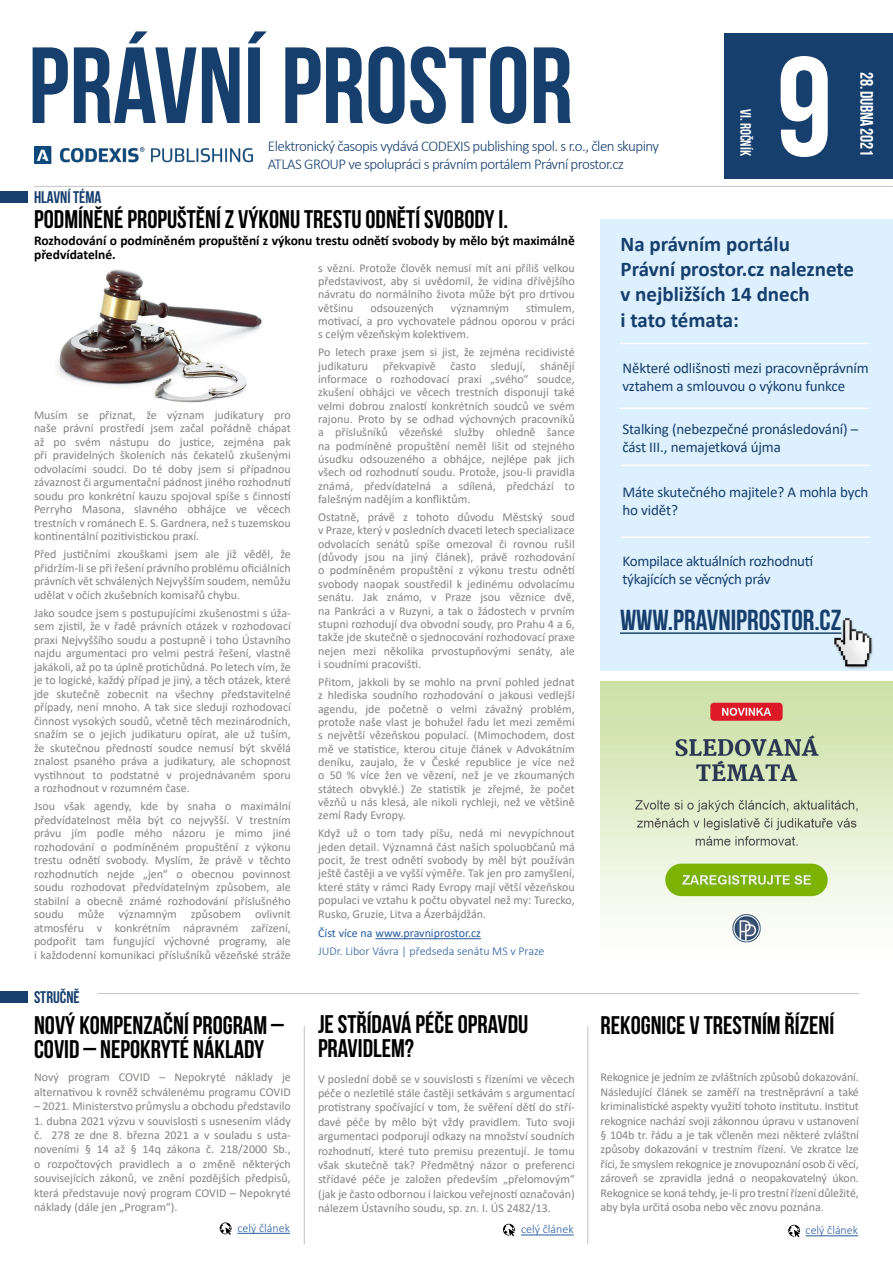
<style>
.page{position:relative;width:893px;height:1263px;background:#fff}
.page>*{position:absolute;margin:0;border:0;box-sizing:border-box;transform-origin:0 0}
.t1{font:700 141px "Bebas Neue";color:#fff}
.t2{font:700 108px "Bebas Neue";color:#163f6e}
.t3{font:700 28.95px "Bebas Neue";color:#173f6d}
.t4{font:700 25.5px/24px "Bebas Neue";color:#000}
.t5{font:700 21px/25.2px "Calibri";color:#163f6e}
.t6{font:700 18px "Bebas Neue";letter-spacing:-.02em;color:#fff}
.t7{font:700 16.8px "Bebas Neue";color:#163f6e}
.t8{font:15px/18px "Calibri";letter-spacing:-.01em;color:#163f6e}
.t9{font:300 15px/18px "Calibri";letter-spacing:-.035em;color:#163f6e}
.t10{font:700 15px "Bebas Neue";color:#fff}
.t11{font:700 13.5px/13.5px "Calibri";color:#000}
.t12{font:12px/13.4px "Calibri";color:#838382;text-align:justify}
.t13{font:300 12px/18px "Calibri";color:#275b9c}
.t14{font:300 12px "Calibri";color:#275b9b}
.s1{font-weight:400}
.s2{font-weight:400;color:#275b9b}
</style>
<div class="page">
<img style="left:34px;top:146px;width:219px;height:18px">
<div style="left:0;top:192px;width:27px;height:11px;background:#163f6e"></div>
<hr style="left:375px;top:938px;width:106px;height:1px;background:#275b9b">
<hr style="left:34px;top:186px;width:859px;height:1px;background:#c4c4c4">
<hr style="left:304px;top:1026px;width:1px;height:218px;background:#c4c4c4">
<div style="left:601px;top:219px;width:292px;height:451px;background:#ddf0fd"></div>
<hr style="left:620px;top:407px;width:248px;height:2px;background:#fff">
<hr style="left:620px;top:343px;width:248px;height:1px;background:#fff">
<hr style="left:621px;top:465px;width:249px;height:1px;background:#fff">
<hr style="left:620px;top:632px;width:221px;height:2px;background:#173f6d">
<hr style="left:621px;top:536px;width:249px;height:2px;background:#fff">
<hr style="left:237px;top:1233px;width:53px;height:1px;background:#275b9b">
<hr style="left:521px;top:1235px;width:53px;height:1px;background:#275b9b">
<hr style="left:805px;top:1235px;width:53px;height:1px;background:#275b9b">
<svg style="left:220px;top:1223px;width:12px;height:12px"></svg>
<svg style="left:503px;top:1224px;width:12px;height:12px"></svg>
<svg style="left:788px;top:1225px;width:12px;height:12px"></svg>
<hr style="left:97px;top:993px;width:762px;height:1px;background:#c4c4c4">
<div style="left:0;top:991px;width:27px;height:12px;background:#163f6e"></div>
<hr style="left:587px;top:1026px;width:1px;height:218px;background:#c4c4c4">
<div style="left:724px;top:33px;width:169px;height:145px;background:#163f6e"></div>
<img style="left:819px;top:617px;width:54px;height:52px">
<img style="left:57px;top:269px;width:205px;height:134px">
<img style="left:601px;top:682px;width:292px;height:261px">
<h2 class="t2" style="left:28px;top:26px;width:546px">PRÁVNÍ PROSTOR</h2>
<p class="t9" style="left:268px;top:137px;width:393px">Elektronický časopis vydává CODEXIS publishing spol. s r.o., člen skupiny<br>ATLAS GROUP ve spolupráci s právním portálem Právní prostor.cz</p>
<h3 class="t7" style="left:34px;top:187px;width:69px">HLAVNÍ TÉMA</h3>
<p class="t10" style="left:754px;top:109px;width:49px;rotate:90deg">VI. ROČNÍK</p>
<h1 class="t1" style="left:776px;top:30px;width:57px">9</h1>
<h3 class="t6" style="left:877px;top:72px;width:85px;rotate:90deg">28. DUBNA 2021</h3>
<h3 class="t4" style="left:34px;top:207px;width:476px">PODMÍNĚNÉ PROPUŠTĚNÍ Z VÝKONU TRESTU ODNĚTÍ SVOBODY I.</h3>
<p class="t11" style="left:34px;top:234px;width:542px">Rozhodování o podmíněném propuštění z výkonu trestu odnětí svobody by mělo být maximálně předvídatelné.</p>
<p class="t12" style="left:34px;top:408px;width:258px">Musím se přiznat, že význam judikatury pro naše právní prostředí jsem začal pořádně chápat až po svém nástupu do justice, zejména pak při pravidelných školeních nás čekatelů zkušenými odvolacími soudci. Do té doby jsem si případnou závaznost či argumentační pádnost jiného rozhodnutí soudu pro konkrétní kauzu spojoval spíše s činností Perryho Masona, slavného obhájce ve věcech trestních v románech E. S. Gardnera, než s tuzemskou kontinentální pozitivistickou praxí.</p>
<p class="t12" style="left:34px;top:547px;width:258px">Před justičními zkouškami jsem ale již věděl, že přidržím-li se při řešení právního problému oficiálních právních vět schválených Nejvyšším soudem, nemůžu udělat v očích zkušebních komisařů chybu.</p>
<p class="t12" style="left:34px;top:606px;width:258px">Jako soudce jsem s postupujícími zkušenostmi s úža&shy;sem zjistil, že v řadě právních otázek v rozhodovací praxi Nejvyššího soudu a postupně i toho Ústavního najdu argumentaci pro velmi pestrá řešení, vlastně jakákoli, až po ta úplně protichůdná. Po letech vím, že je to logické, každý případ je jiný, a těch otázek, které jde skutečně zobecnit na všechny představitelné případy, není mnoho. A tak sice sleduji rozhodovací činnost vysokých soudů, včetně těch mezinárodních, snažím se o jejich judikaturu opírat, ale už tuším, že skutečnou předností soudce nemusí být skvělá znalost psaného práva a judikatury, ale schopnost vystihnout to podstatné v projednávaném sporu a rozhodnout v rozumném čase.</p>
<p class="t12" style="left:34px;top:799px;width:258px">Jsou však agendy, kde by snaha o maximální předvídatelnost měla být co nejvyšší. V trestním právu jím podle mého názoru je mimo jiné rozhodování o podmíněném propuštění z výkonu trestu odnětí svobody. Myslím, že právě v těchto rozhodnutích nejde „jen“ o obecnou povinnost soudu rozhodovat předvídatelným způsobem, ale stabilní a obecně známé rozhodování příslušného soudu může významným způsobem ovlivnit atmosféru v konkrétním nápravném zařízení, podpořit tam fungující výchovné programy, ale i každodenní komunikaci příslušníků vězeňské stráže</p>
<h3 class="t7" style="left:34px;top:988px;width:47px">STRUČNĚ</h3>
<h3 class="t4" style="left:34px;top:1013px;width:251px">NOVÝ KOMPENZAČNÍ PROGRAM –<br>COVID – NEPOKRYTÉ NÁKLADY</h3>
<p class="t12" style="left:34px;top:1070px;width:258px;line-height:14.4px">Nový program COVID – Nepokryté náklady je alternativou k rovněž schválenému programu COVID</p>
<p class="t12" style="left:34px;top:1099px;width:258px">– 2021. Ministerstvo průmyslu a obchodu představilo</p>
<p class="t12" style="left:34px;top:1113px;width:258px;line-height:14.4px">1. dubna 2021 výzvu v souvislosti s usnesením vlády č. 278 ze dne 8. března 2021 a v souladu s usta&shy;noveními § 14 až § 14q zákona č. 218/2000 Sb., o rozpočtových pravidlech a o změně některých souvisejících zákonů, ve znění pozdějších předpisů, která představuje nový program COVID – Nepokryté náklady (dále jen „Program“).</p>
<p class="t12" style="left:318px;top:261px;width:258px">s vězni. Protože člověk nemusí mít ani příliš velkou představivost, aby si uvědomil, že vidina dřívějšího návratu do normálního života může být pro drtivou většinu</p>
<p class="t12" style="left:371px;top:301px;width:65px">odsouzených</p>
<p class="t12" style="left:451px;top:301px;width:60px">významným</p>
<p class="t12" style="left:318px;top:301px;width:258px;text-indent:208px">stimulem, motivací, a pro vychovatele pádnou oporou v práci s celým vězeňským kolektivem.</p>
<p class="t12" style="left:318px;top:345px;width:258px">Po letech praxe jsem si jist, že zejména recidivisté judikaturu překvapivě často sledují, shánějí informace o rozhodovací praxi „svého“ soudce, zkušení obhájci ve věcech trestních disponují také velmi dobrou znalostí konkrétních soudců ve svém rajonu. Proto by se odhad výchovných pracovníků a příslušníků vězeňské služby ohledně šance na podmíněné propuštění neměl lišit od stejného úsudku odsouzeného a obhájce, nejlépe pak jich všech od rozhodnutí soudu. Protože, jsou-li pravidla známá, předvídatelná a sdílená, předchází to falešným nadějím a konfliktům.</p>
<p class="t12" style="left:318px;top:510px;width:258px">Ostatně, právě z tohoto důvodu Městský soud v Praze, který v posledních dvaceti letech specializace odvolacích senátů spíše omezoval či rovnou rušil (důvody jsou na jiný článek), právě rozhodování o podmíněném propuštění z výkonu trestu odnětí svobody naopak soustředil k jedinému odvolacímu senátu. Jak známo, v Praze jsou věznice dvě, na Pankráci a v Ruzyni, a tak o žádostech v prvním stupni rozhodují dva obvodní soudy, pro Prahu 4 a 6, takže jde skutečně o sjednocování rozhodovací praxe nejen mezi několika prvostupňovými senáty, ale i soudními pracovišti.</p>
<p class="t12" style="left:318px;top:675px;width:258px">Přitom, jakkoli by se mohlo na první pohled jednat z hlediska soudního rozhodování o jakousi vedlejší agendu, jde početně o velmi závažný problém, protože naše vlast je bohužel řadu let mezi zeměmi s největší vězeňskou populací. (Mimochodem, dost mě ve statistice, kterou cituje článek v Advokátním deníku, zaujalo, že v České republice je více než o 50 % více žen ve vězení, než je ve zkoumaných státech obvyklé.) Ze statistik je zřejmé, že počet vězňů u nás klesá, ale nikoli rychleji, než ve většině zemí Rady Evropy.</p>
<p class="t12" style="left:318px;top:826px;width:258px">Když už o tom tady píšu, nedá mi nevypíchnout jeden detail. Významná část našich spoluobčanů má pocit, že trest odnětí svobody by měl být používán ještě častěji a ve vyšší výměře. Tak jen pro zamyšlení, které státy v rámci Rady Evropy mají větší vězeňskou populaci ve vztahu k počtu obyvatel než my: Turecko, Rusko, Gruzie, Litva a Ázerbájdžán.</p>
<p class="t13" style="left:318px;top:924px;width:228px"><span class="s1">Číst více na</span> <span class="s2">www.pravniprostor.cz<br></span>JUDr. Libor Vávra | předseda senátu MS v Praze</p>
<h3 class="t4" style="left:318px;top:1011px;width:212px">JE STŘÍDAVÁ PÉČE OPRAVDU<br>PRAVIDLEM?</h3>
<p class="t12" style="left:318px;top:1071px;width:258px;line-height:14.4px">V poslední době se v souvislosti s řízeními ve věcech péče o nezletilé stále častěji setkávám s argumentací protistrany spočívající v tom, že svěření dětí do stří&shy;davé péče by mělo být vždy pravidlem. Tuto svoji argumentaci podporují odkazy na množství soudních rozhodnutí, které tuto premisu prezentují. Je tomu však skutečně tak? Předmětný názor o preferenci střídavé péče je založen především „přelomovým“ (jak je často odbornou i laickou veřejností označován) nálezem Ústavního soudu, sp. zn. I. ÚS 2482/13.</p>
<h3 class="t5" style="left:621px;top:231px;width:235px">Na právním portálu<br>Právní prostor.cz naleznete v nejbližších 14 dnech<br>i tato témata:</h3>
<p class="t8" style="left:622px;top:358px;width:248px">Některé odlišnosti mezi pracovněprávním vztahem a smlouvou o výkonu funkce</p>
<p class="t8" style="left:622px;top:419px;width:237px">Stalking (nebezpečné pronásledování) – část III., nemajetková újma</p>
<p class="t8" style="left:622px;top:482px;width:247px">Máte skutečného majitele? A mohla bych ho vidět?</p>
<p class="t8" style="left:622px;top:551px;width:192px">Kompilace aktuálních rozhodnutí týkajících se věcných práv</p>
<h3 class="t3" style="left:620px;top:604px;width:223px">WWW.PRAVNIPROSTOR.CZ</h3>
<h3 class="t4" style="left:601px;top:1013px;width:235px">REKOGNICE V TRESTNÍM ŘÍZENÍ</h3>
<p class="t12" style="left:601px;top:1070px;width:260px;line-height:14.4px">Rekognice je jedním ze zvláštních způsobů dokazování.<br>Následující článek se zaměří na trestněprávní a také kriminalistické aspekty využití tohoto institutu. Institut rekognice nachází svoji zákonnou úpravu v ustanovení § 104b tr. řádu a je tak včleněn mezi některé zvláštní způsoby dokazování v trestním řízení. Ve zkratce lze říci, že smyslem rekognice je znovupoznání osob či věcí, zároveň se zpravidla jedná o neopakovatelný úkon.<br>Rekognice se koná tehdy, je-li pro trestní řízení důležité, aby byla určitá osoba nebo věc znovu poznána.</p>
<p class="t14" style="left:237px;top:1220px;width:54px">celý článek</p>
<p class="t14" style="left:521px;top:1222px;width:54px">celý článek</p>
<p class="t14" style="left:805px;top:1223px;width:54px">celý článek</p>
</div>
